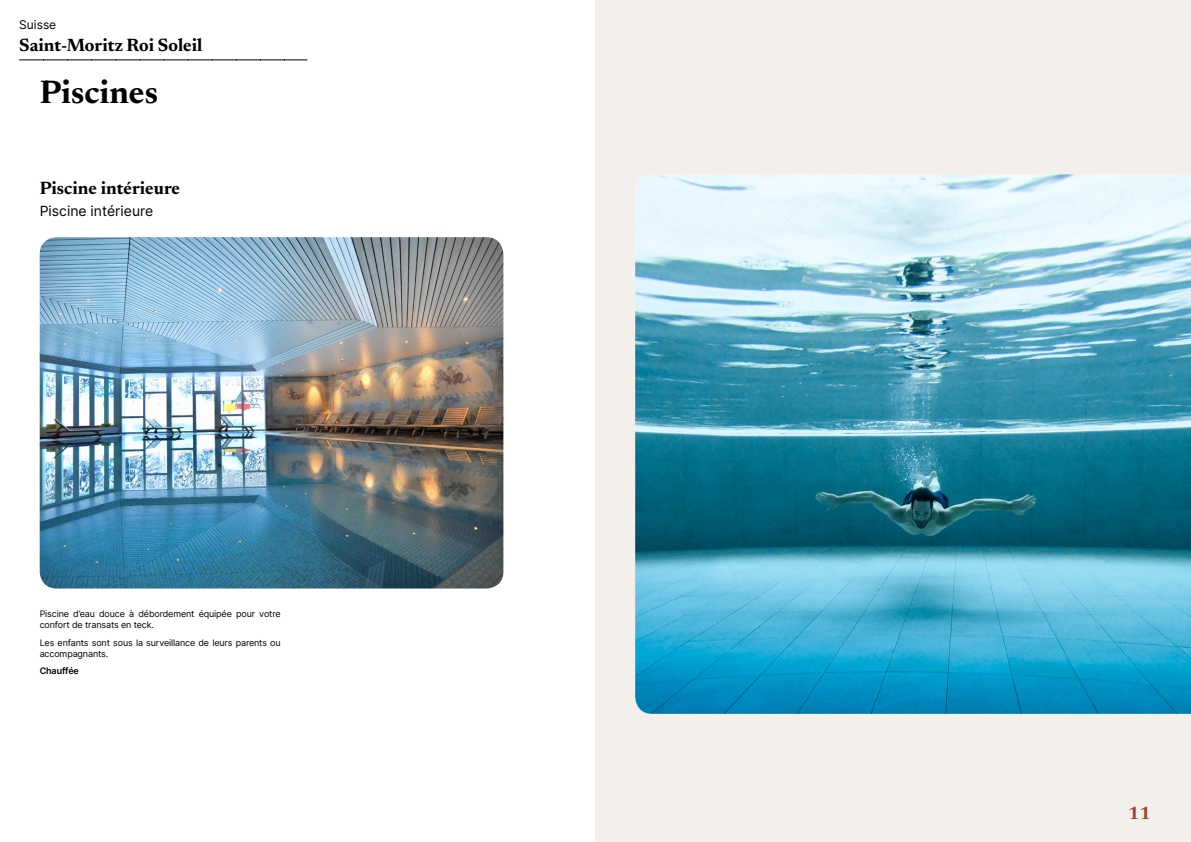
<style>
.page{position:relative;width:1191px;height:842px;background:#fff}
.page>*{position:absolute;margin:0;border:0;box-sizing:border-box;transform-origin:0 0}
.t1{font:700 33px "Newsreader 24 pt";color:#000}
.t2{font:700 18px "Newsreader 24 pt";color:#000}
.t3{font:700 18px "Newsreader 24 pt";color:#9d432c}
.t4{font:14px "Inter";color:#000}
.t5{font:12px "Inter";color:#000}
.t6{font:9px/11px "Inter";letter-spacing:-.015em;color:#000}
.t7{font:600 9px "Inter";letter-spacing:-.015em;color:#000}
</style>
<div class="page">
<div style="left:595px;top:0;width:596px;height:842px;background:#f3f0ec"></div>
<img style="left:635px;top:174px;width:556px;height:540px">
<img style="left:40px;top:237px;width:463px;height:351px">
<svg style="left:20px;top:60px;width:287px;height:1px"></svg>
<h3 class="t5" style="left:19px;top:15px;width:39px">Suisse</h3>
<h2 class="t2" style="left:19px;top:32px;width:185px">Saint-Moritz Roi Soleil</h2>
<h1 class="t1" style="left:40px;top:69px;width:120px">Piscines</h1>
<h2 class="t2" style="left:40px;top:175px;width:142px">Piscine intérieure</h2>
<h3 class="t4" style="left:40px;top:200px;width:115px">Piscine intérieure</h3>
<p class="t6" style="left:40px;top:607px;width:242px">Piscine d’eau douce à débordement équipée pour votre confort de transats en teck.</p>
<p class="t6" style="left:40px;top:637px;width:242px">Les enfants sont sous la surveillance de leurs parents ou accompagnants.</p>
<p class="t7" style="left:40px;top:664px;width:41px">Chauffée</p>
<h2 class="t3" style="left:1128px;top:800px;width:24px">11</h2>
</div>
